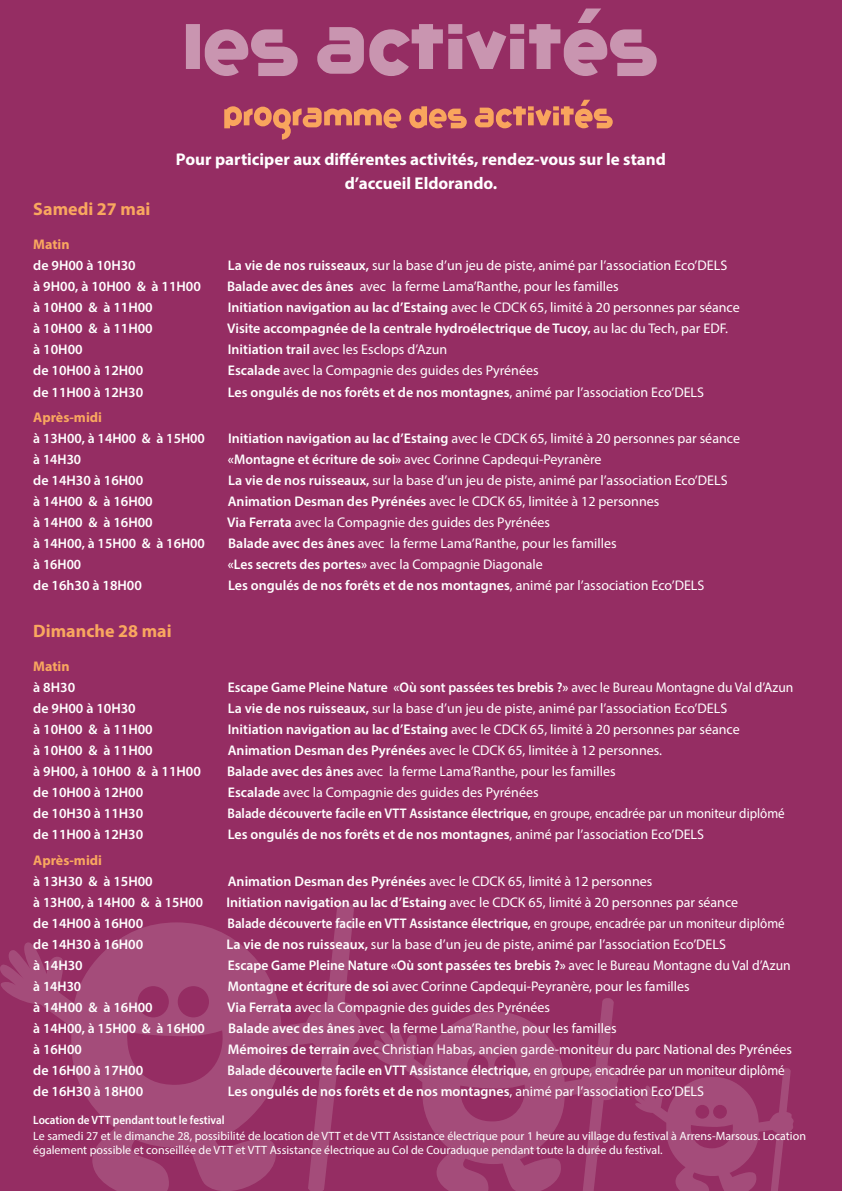
<style>
.page{position:relative;width:842px;height:1191px;background:#952d63}
.page>*{position:absolute;margin:0;border:0;box-sizing:border-box;transform-origin:0 0}
.t1{font:700 18px "Myriad Pro";color:#f9a75f}
.t2{font:700 17px/23.8px "Myriad Pro";color:#fff;text-align:center}
.t3{font:14px "Myriad Pro";color:#fff}
.t4{font:600 14px "Myriad Pro";color:#fff}
.t5{font:600 14px "Myriad Pro";color:#fff;scale:.93 1}
.t6{font:700 14px "Myriad Pro";color:#f9a75f}
.t7{font:12px/14.4px "Myriad Pro";color:#fff}
.t8{font:600 12px "Myriad Pro";color:#fff;scale:.93 1}
.s1{font-weight:600}
.s2{font-weight:400}
</style>
<div class="page">
<svg style="left:0;top:903px;width:361px;height:288px"></svg>
<svg style="left:374px;top:998px;width:244px;height:193px"></svg>
<svg style="left:635px;top:1068px;width:159px;height:123px"></svg>
<svg style="left:186px;top:9px;width:471px;height:67px"></svg>
<svg style="left:224px;top:100px;width:389px;height:40px"></svg>
<p class="t2" style="left:176px;top:147px;width:491px">Pour participer aux différentes activités, rendez-vous sur le stand d’accueil Eldorando.</p>
<p class="t1" style="left:33px;top:198px;width:119px">Samedi 27 mai</p>
<p class="t6" style="left:33px;top:235px;width:38px">Matin</p>
<p class="t4" style="left:33px;top:256px;width:104px">de 9H00 à 10H30</p>
<p class="t3" style="left:228px;top:257px;width:501px"><span class="s1">La vie de nos ruisseaux,</span> sur la base d’un jeu de piste, animé par l’association Eco’DELS</p>
<p class="t4" style="left:33px;top:278px;width:169px">à 9H00, à 10H00 &amp; à 11H00</p>
<p class="t3" style="left:227px;top:278px;width:393px"><span class="s1">Balade avec des ânes</span> avec la ferme Lama’Ranthe, pour les familles</p>
<p class="t4" style="left:33px;top:299px;width:121px">à 10H00 &amp; à 11H00</p>
<p class="t3" style="left:228px;top:299px;width:513px"><span class="s1">Initiation navigation au lac d’Estaing</span> avec le CDCK 65, limité à 20 personnes par séance</p>
<p class="t4" style="left:33px;top:320px;width:121px">à 10H00 &amp; à 11H00</p>
<p class="t4" style="left:227px;top:320px;width:502px">Visite accompagnée de la centrale hydroélectrique de Tucoy, <span class="s2">au lac du Tech, par EDF.</span></p>
<p class="t4" style="left:33px;top:341px;width:51px">à 10H00</p>
<p class="t3" style="left:228px;top:341px;width:221px"><span class="s1">Initiation trail</span> avec les Esclops d’Azun</p>
<p class="t4" style="left:33px;top:362px;width:112px">de 10H00 à 12H00</p>
<p class="t3" style="left:228px;top:362px;width:312px"><span class="s1">Escalade</span> avec la Compagnie des guides des Pyrénées</p>
<p class="t4" style="left:33px;top:383px;width:112px">de 11H00 à 12H30</p>
<p class="t4" style="left:228px;top:383px;width:478px">Les ongulés de nos forêts et de nos montagnes<span class="s2">, animé par l’association Eco’DELS</span></p>
<p class="t6" style="left:33px;top:408px;width:70px">Après-midi</p>
<p class="t4" style="left:33px;top:429px;width:173px">à 13H00, à 14H00 &amp; à 15H00</p>
<p class="t3" style="left:228px;top:429px;width:513px"><span class="s1">Initiation navigation au lac d’Estaing</span> avec le CDCK 65, limité à 20 personnes par séance</p>
<p class="t4" style="left:33px;top:450px;width:49px">à 14H30</p>
<p class="t3" style="left:228px;top:450px;width:375px"><span class="s1">«Montagne et écriture de soi»</span> avec Corinne Capdequi-Peyranère</p>
<p class="t4" style="left:33px;top:471px;width:112px">de 14H30 à 16H00</p>
<p class="t3" style="left:228px;top:472px;width:501px"><span class="s1">La vie de nos ruisseaux,</span> sur la base d’un jeu de piste, animé par l’association Eco’DELS</p>
<p class="t4" style="left:33px;top:492px;width:121px">à 14H00 &amp; à 16H00</p>
<p class="t3" style="left:228px;top:493px;width:433px"><span class="s1">Animation Desman des Pyrénées</span> avec le CDCK 65, limitée à 12 personnes</p>
<p class="t4" style="left:33px;top:513px;width:121px">à 14H00 &amp; à 16H00</p>
<p class="t3" style="left:227px;top:514px;width:324px"><span class="s1">Via Ferrata</span> avec la Compagnie des guides des Pyrénées</p>
<p class="t4" style="left:33px;top:534px;width:173px">à 14H00, à 15H00 &amp; à 16H00</p>
<p class="t3" style="left:228px;top:535px;width:390px"><span class="s1">Balade avec des ânes</span> avec la ferme Lama’Ranthe, pour les familles</p>
<p class="t4" style="left:33px;top:555px;width:49px">à 16H00</p>
<p class="t3" style="left:228px;top:556px;width:317px"><span class="s1">«Les secrets des portes»</span> avec la Compagnie Diagonale</p>
<p class="t4" style="left:33px;top:576px;width:110px">de 16h30 à 18H00</p>
<p class="t4" style="left:228px;top:576px;width:478px">Les ongulés de nos forêts et de nos montagnes<span class="s2">, animé par l’association Eco’DELS</span></p>
<p class="t1" style="left:33px;top:619px;width:140px">Dimanche 28 mai</p>
<p class="t6" style="left:33px;top:657px;width:38px">Matin</p>
<p class="t4" style="left:33px;top:678px;width:43px">à 8H30</p>
<p class="t4" style="left:228px;top:678px;width:567px">Escape Game Pleine Nature «Où sont passées tes brebis ?» <span class="s2">avec le Bureau Montagne du Val d’Azun</span></p>
<p class="t4" style="left:33px;top:699px;width:104px">de 9H00 à 10H30</p>
<p class="t3" style="left:228px;top:699px;width:501px"><span class="s1">La vie de nos ruisseaux,</span> sur la base d’un jeu de piste, animé par l’association Eco’DELS</p>
<p class="t4" style="left:33px;top:720px;width:121px">à 10H00 &amp; à 11H00</p>
<p class="t3" style="left:228px;top:720px;width:513px"><span class="s1">Initiation navigation au lac d’Estaing</span> avec le CDCK 65, limité à 20 personnes par séance</p>
<p class="t4" style="left:33px;top:741px;width:121px">à 10H00 &amp; à 11H00</p>
<p class="t3" style="left:228px;top:741px;width:436px"><span class="s1">Animation Desman des Pyrénées</span> avec le CDCK 65, limitée à 12 personnes.</p>
<p class="t4" style="left:33px;top:762px;width:169px">à 9H00, à 10H00 &amp; à 11H00</p>
<p class="t3" style="left:227px;top:763px;width:390px"><span class="s1">Balade avec des ânes</span> avec la ferme Lama’Ranthe, pour les familles</p>
<p class="t4" style="left:33px;top:783px;width:112px">de 10H00 à 12H00</p>
<p class="t3" style="left:228px;top:784px;width:312px"><span class="s1">Escalade</span> avec la Compagnie des guides des Pyrénées</p>
<p class="t4" style="left:33px;top:804px;width:112px">de 10H30 à 11H30</p>
<p class="t5" style="left:227px;top:804px;width:601px">Balade découverte facile en VTT Assistance électrique, <span class="s2">en groupe, encadrée par un moniteur diplômé</span></p>
<p class="t4" style="left:33px;top:825px;width:112px">de 11H00 à 12H30</p>
<p class="t4" style="left:228px;top:825px;width:478px">Les ongulés de nos forêts et de nos montagnes<span class="s2">, animé par l’association Eco’DELS</span></p>
<p class="t6" style="left:33px;top:850px;width:70px">Après-midi</p>
<p class="t4" style="left:33px;top:872px;width:121px">à 13H30 &amp; à 15H00</p>
<p class="t3" style="left:228px;top:872px;width:426px"><span class="s1">Animation Desman des Pyrénées</span> avec le CDCK 65, limité à 12 personnes</p>
<p class="t4" style="left:33px;top:893px;width:171px">à 13H00, à 14H00 &amp; à 15H00</p>
<p class="t3" style="left:226px;top:893px;width:513px"><span class="s1">Initiation navigation au lac d’Estaing</span> avec le CDCK 65, limité à 20 personnes par séance</p>
<p class="t4" style="left:33px;top:914px;width:112px">de 14H00 à 16H00</p>
<p class="t5" style="left:227px;top:914px;width:601px">Balade découverte facile en VTT Assistance électrique, <span class="s2">en groupe, encadrée par un moniteur diplômé</span></p>
<p class="t4" style="left:33px;top:935px;width:112px">de 14H30 à 16H00</p>
<p class="t3" style="left:227px;top:935px;width:501px"><span class="s1">La vie de nos ruisseaux,</span> sur la base d’un jeu de piste, animé par l’association Eco’DELS</p>
<p class="t4" style="left:33px;top:956px;width:51px">à 14H30</p>
<p class="t4" style="left:228px;top:956px;width:564px">Escape Game Pleine Nature «Où sont passées tes brebis ?» <span class="s2">avec le Bureau Montagne du Val d’Azun</span></p>
<p class="t4" style="left:33px;top:977px;width:49px">à 14H30</p>
<p class="t3" style="left:228px;top:977px;width:463px"><span class="s1">Montagne et écriture de soi</span> avec Corinne Capdequi-Peyranère, pour les familles</p>
<p class="t4" style="left:33px;top:998px;width:121px">à 14H00 &amp; à 16H00</p>
<p class="t3" style="left:227px;top:998px;width:324px"><span class="s1">Via Ferrata</span> avec la Compagnie des guides des Pyrénées</p>
<p class="t4" style="left:33px;top:1019px;width:173px">à 14H00, à 15H00 &amp; à 16H00</p>
<p class="t3" style="left:228px;top:1019px;width:390px"><span class="s1">Balade avec des ânes</span> avec la ferme Lama’Ranthe, pour les familles</p>
<p class="t4" style="left:33px;top:1040px;width:50px">à 16H00</p>
<p class="t3" style="left:228px;top:1040px;width:566px"><span class="s1">Mémoires de terrain</span> avec Christian Habas, ancien garde-moniteur du parc National des Pyrénées</p>
<p class="t4" style="left:33px;top:1061px;width:112px">de 16H00 à 17H00</p>
<p class="t5" style="left:227px;top:1061px;width:601px">Balade découverte facile en VTT Assistance électrique, <span class="s2">en groupe, encadrée par un moniteur diplômé</span></p>
<p class="t4" style="left:33px;top:1082px;width:112px">de 16H30 à 18H00</p>
<p class="t4" style="left:228px;top:1082px;width:478px">Les ongulés de nos forêts et de nos montagnes<span class="s2">, animé par l’association Eco’DELS</span></p>
<p class="t8" style="left:33px;top:1112px;width:207px">Location de VTT pendant tout le festival</p>
<p class="t7" style="left:33px;top:1128px;width:774px">Le samedi 27 et le dimanche 28, possibilité de location de VTT et de VTT Assistance électrique pour 1 heure au village du festival à Arrens-Marsous. Location également possible et conseillée de VTT et VTT Assistance électrique au Col de Couraduque pendant toute la durée du festival.</p>
</div>
